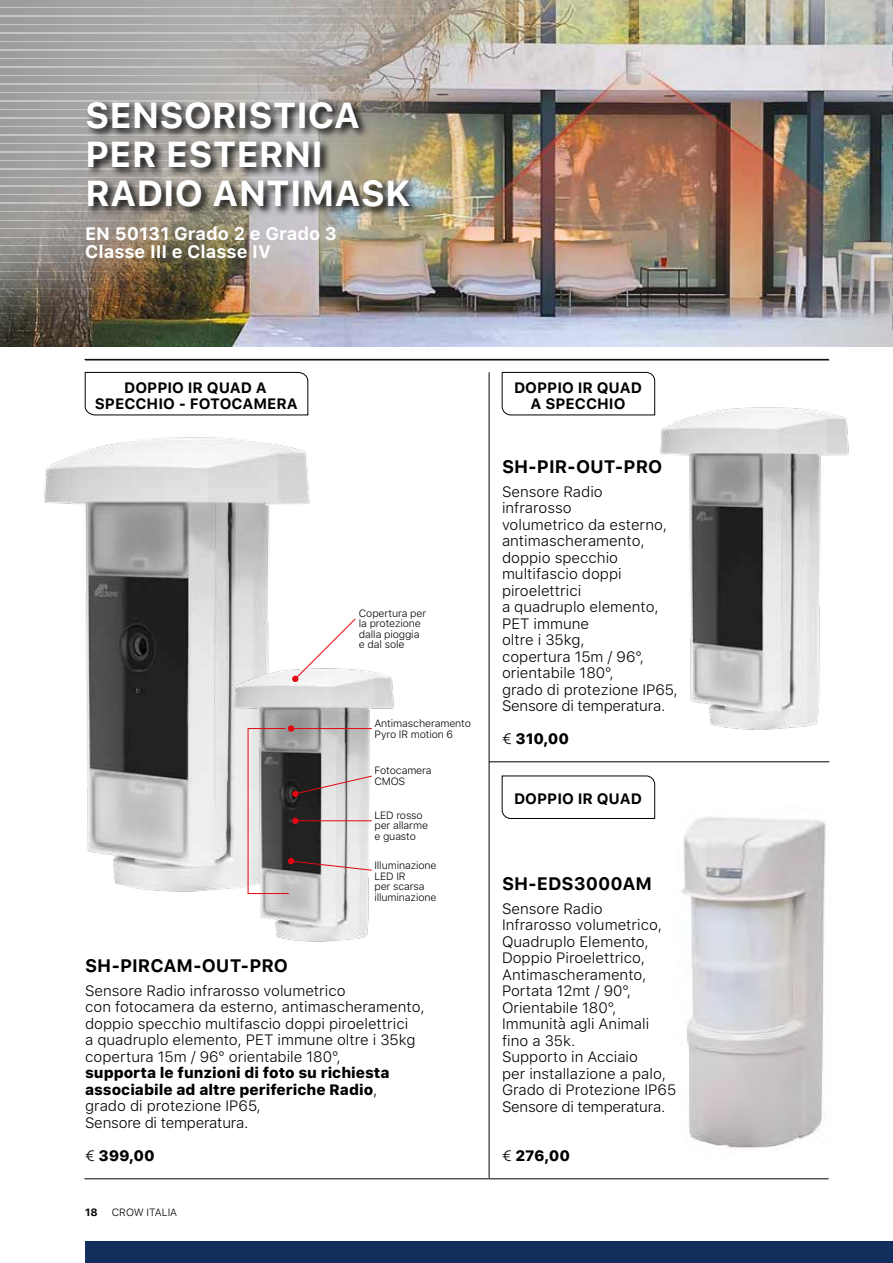
<style>
.page{position:relative;width:893px;height:1263px;background:#fff}
.page>*{position:absolute;margin:0;border:0;box-sizing:border-box;transform-origin:0 0}
.t1{font:700 36px/39px "SF Pro Text";color:#fff}
.t2{font:700 18px "SF Pro Text";color:#000}
.t3{font:700 18px/18px "SF Pro Text";color:#fff}
.t4{font:300 15px/16.5px "SF Pro Text";color:#000}
.t5{font:800 15px/16.5px "SF Pro Text";color:#000}
.t6{font:700 15px/16.5px "SF Pro Text";color:#000;text-align:center}
.t7{font:300 10.5px/10.5px "SF Pro Text";letter-spacing:-.01em;color:#000}
.t8{font:700 10.5px "SF Pro Text";color:#000}
.s1{font-weight:300}
</style>
<div class="page">
<img style="left:681px;top:817px;width:145px;height:332px">
<img style="left:0;top:0;width:892px;height:346px">
<svg style="left:0;top:0;width:514px;height:6px;background:#aaa7a1"></svg>
<svg style="left:0;top:9px;width:506px;height:6px;background:#aaa6a0"></svg>
<svg style="left:0;top:17px;width:497px;height:6px;background:#aba8a2"></svg>
<svg style="left:0;top:26px;width:489px;height:6px;background:#aca9a3"></svg>
<svg style="left:0;top:34px;width:480px;height:6px;background:#aba9a4"></svg>
<svg style="left:0;top:43px;width:472px;height:6px;background:#adaaa8"></svg>
<svg style="left:0;top:51px;width:463px;height:6px;background:#aeaba9"></svg>
<svg style="left:0;top:77px;width:438px;height:6px;background:#ada9a6"></svg>
<svg style="left:0;top:85px;width:429px;height:6px;background:#aeaba9"></svg>
<svg style="left:0;top:94px;width:421px;height:6px;background:#aeaaa7"></svg>
<svg style="left:0;top:68px;width:446px;height:6px;background:#adaaa7"></svg>
<svg style="left:0;top:60px;width:455px;height:6px;background:#aeaaa9"></svg>
<div style="left:0;top:102px;width:412px;height:6px;background:#a1a1a0"></div>
<div style="left:0;top:111px;width:404px;height:6px;background:#a1a1a0"></div>
<div style="left:0;top:119px;width:395px;height:6px;background:#a1a1a0"></div>
<div style="left:0;top:128px;width:387px;height:6px;background:#a1a1a0"></div>
<div style="left:0;top:136px;width:378px;height:6px;background:#a1a1a0"></div>
<div style="left:0;top:162px;width:353px;height:6px;background:#a1a1a1"></div>
<div style="left:0;top:170px;width:344px;height:6px;background:#a1a1a0"></div>
<div style="left:0;top:179px;width:336px;height:6px;background:#a0a0a0"></div>
<div style="left:0;top:153px;width:361px;height:6px;background:#a2a2a1"></div>
<div style="left:0;top:145px;width:370px;height:6px;background:#a2a2a1"></div>
<div style="left:0;top:187px;width:327px;height:6px;background:#a0a09d"></div>
<div style="left:0;top:196px;width:319px;height:6px;background:#a19f9d"></div>
<div style="left:0;top:204px;width:310px;height:6px;background:#9f9d9a"></div>
<div style="left:0;top:213px;width:302px;height:6px;background:#9e9c98"></div>
<svg style="left:0;top:238px;width:276px;height:6px;background:#938a79"></svg>
<svg style="left:0;top:247px;width:268px;height:6px;background:#867c6b"></svg>
<svg style="left:0;top:255px;width:259px;height:6px;background:#7c715f"></svg>
<svg style="left:0;top:230px;width:285px;height:6px;background:#9a9285"></svg>
<svg style="left:0;top:221px;width:293px;height:6px;background:#9e988e"></svg>
<svg style="left:0;top:264px;width:251px;height:6px;background:#746751"></svg>
<svg style="left:0;top:272px;width:242px;height:7px;background:#6c5f4a"></svg>
<svg style="left:0;top:281px;width:234px;height:6px"></svg>
<svg style="left:0;top:289px;width:225px;height:7px;background:#605039"></svg>
<svg style="left:0;top:298px;width:217px;height:6px"></svg>
<svg style="left:0;top:306px;width:208px;height:7px"></svg>
<svg style="left:0;top:315px;width:200px;height:6px"></svg>
<svg style="left:0;top:323px;width:191px;height:7px"></svg>
<svg style="left:0;top:332px;width:183px;height:6px"></svg>
<svg style="left:0;top:340px;width:174px;height:7px"></svg>
<svg style="left:85px;top:99px;width:336px;height:119px;background:#827f78"></svg>
<div style="left:85px;top:1242px;width:808px;height:21px;background:#122e5c"></div>
<hr style="left:85px;top:360px;width:744px;height:1px;background:#000">
<hr style="left:489px;top:761px;width:340px;height:1px;background:#000">
<svg style="left:892px;top:0;width:1px;height:347px"></svg>
<img style="left:655px;top:400px;width:194px;height:330px">
<hr style="left:85px;top:359px;width:744px;height:1px;background:#000">
<hr style="left:85px;top:1178px;width:744px;height:1px;background:#000">
<hr style="left:489px;top:372px;width:1px;height:806px;background:#000">
<img style="left:44px;top:437px;width:266px;height:455px">
<img style="left:230px;top:663px;width:164px;height:279px">
<div style="left:288px;top:725px;width:6px;height:7px;background:#e30613;border-radius:50%"></div>
<svg style="left:292px;top:618px;width:64px;height:64px"></svg>
<svg style="left:247px;top:728px;width:126px;height:166px;background:#9f9898"></svg>
<svg style="left:85px;top:372px;width:223px;height:43px"></svg>
<svg style="left:502px;top:372px;width:153px;height:43px"></svg>
<svg style="left:502px;top:776px;width:153px;height:43px"></svg>
<h1 class="t1" style="left:85px;top:96px;width:327px">SENSORISTICA<br>PER ESTERNI<br>RADIO ANTIMASK</h1>
<p class="t3" style="left:85px;top:224px;width:253px">EN 50131 Grado 2 e Grado 3<br>Classe III e Classe IV</p>
<p class="t6" style="left:95px;top:379px;width:205px">DOPPIO IR QUAD A<br>SPECCHIO - FOTOCAMERA</p>
<p class="t6" style="left:514px;top:379px;width:129px">DOPPIO IR QUAD<br>A SPECCHIO</p>
<p class="t7" style="left:359px;top:608px;width:69px">Copertura per la protezione dalla pioggia e dal sole</p>
<p class="t7" style="left:374px;top:719px;width:98px">Antimascheramento<br>Pyro IR motion 6</p>
<p class="t2" style="left:85px;top:955px;width:204px">SH-PIRCAM-OUT-PRO</p>
<p class="t7" style="left:374px;top:766px;width:59px">Fotocamera<br>CMOS</p>
<p class="t7" style="left:374px;top:810px;width:55px">LED rosso per allarme e guasto</p>
<p class="t7" style="left:374px;top:860px;width:64px">Illuminazione<br>LED IR<br>per scarsa illuminazione</p>
<p class="t4" style="left:85px;top:983px;width:341px">Sensore Radio infrarosso volumetrico<br>con fotocamera da esterno, antimascheramento, doppio specchio multifascio doppi piroelettrici<br>a quadruplo elemento, PET immune oltre i 35kg copertura 15m / 96° orientabile 180°,</p>
<p class="t5" style="left:85px;top:1065px;width:306px">supporta le funzioni di foto su richiesta associabile ad altre periferiche Radio<span class="s1">, grado di protezione IP65,<br>Sensore di temperatura.</span></p>
<p class="t5" style="left:85px;top:1147px;width:71px"><span class="s1">€</span> 399,00</p>
<p class="t8" style="left:85px;top:1206px;width:14px">18</p>
<p class="t7" style="left:112px;top:1207px;width:67px">CROW ITALIA</p>
<p class="t2" style="left:502px;top:456px;width:162px">SH-PIR-OUT-PRO</p>
<p class="t4" style="left:502px;top:484px;width:177px">Sensore Radio<br>infrarosso<br>volumetrico da esterno, antimascheramento, doppio specchio multifascio doppi piroelettrici<br>a quadruplo elemento,<br>PET immune<br>oltre i 35kg,<br>copertura 15m / 96°, orientabile 180°,<br>grado di protezione IP65,<br>Sensore di temperatura.</p>
<p class="t5" style="left:502px;top:731px;width:69px"><span class="s1">€</span> 310,00</p>
<p class="t6" style="left:514px;top:791px;width:129px">DOPPIO IR QUAD</p>
<p class="t2" style="left:502px;top:873px;width:152px">SH-EDS3000AM</p>
<p class="t4" style="left:502px;top:900px;width:176px">Sensore Radio<br>Infrarosso volumetrico,<br>Quadruplo Elemento,<br>Doppio Piroelettrico,<br>Antimascheramento,<br>Portata 12mt / 90°,<br>Orientabile 180°,<br>Immunità agli Animali fino a 35k.<br>Supporto in Acciaio<br>per installazione a palo,<br>Grado di Protezione IP65<br>Sensore di temperatura.</p>
<p class="t5" style="left:502px;top:1148px;width:70px"><span class="s1">€</span> 276,00</p>
</div>
